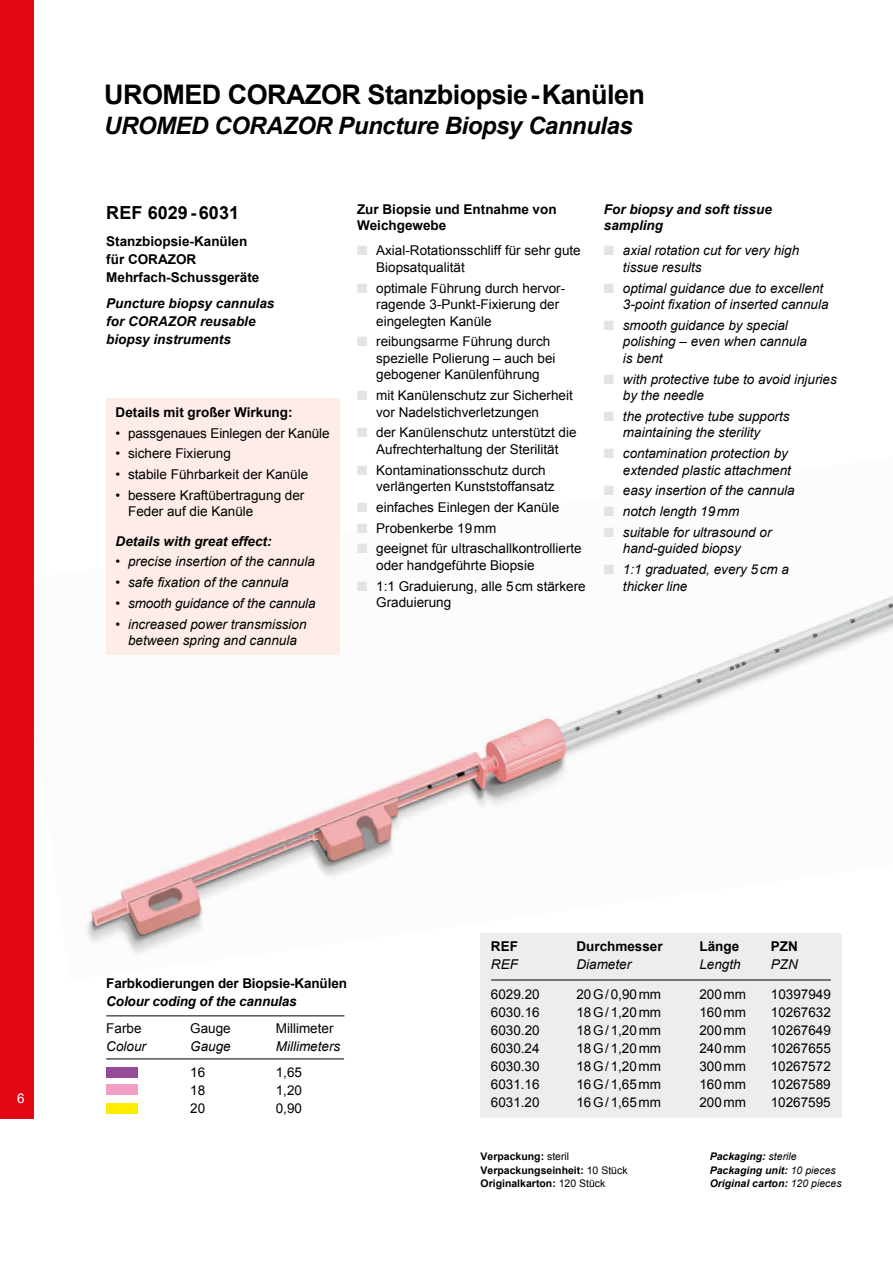
<style>
.page{position:relative;width:893px;height:1263px;background:#fff}
.page>*{position:absolute;margin:0;border:0;box-sizing:border-box;transform-origin:0 0}
.t1{font:700 27px "Arial";letter-spacing:-.02em;color:#000}
.t2{font:italic 700 24px "Arial";letter-spacing:-.02em;color:#000}
.t3{font:700 18px "Arial";letter-spacing:.005em;color:#000}
.t4{font:13.5px/16.5px "Arial";color:#000}
.t5{font:italic 13.5px/16.5px "Arial";color:#000}
.t6{font:700 13.5px/18px "Arial";color:#000}
.t7{font:italic 700 13.5px/18px "Arial";color:#000}
.t8{font:13.5px "Arial";color:#fff}
.t9{font:700 10.5px/13.5px "Arial";color:#000}
.t10{font:italic 700 10.5px/13.5px "Arial";color:#000}
.s1{color:#e3e3e3}
.s2{font-weight:400}
</style>
<div class="page">
<img style="left:86px;top:596px;width:807px;height:384px">
<div style="left:0;top:0;width:34px;height:1118px;background:#e30613"></div>
<div style="left:106px;top:398px;width:234px;height:257px;background:#fdece7"></div>
<div style="left:481px;top:934px;width:361px;height:184px;background:#ededed"></div>
<hr style="left:491px;top:979px;width:340px;height:1px;background:#000">
<hr style="left:106px;top:1058px;width:238px;height:1px;background:#000">
<hr style="left:106px;top:1015px;width:238px;height:1px;background:#000">
<div style="left:106px;top:1084px;width:31px;height:11px;background:#f39fc5"></div>
<div style="left:106px;top:1103px;width:31px;height:10px;background:#ffed00"></div>
<div style="left:106px;top:1067px;width:31px;height:10px;background:#954b97"></div>
<h1 class="t1" style="left:104px;top:77px;width:542px">UROMED CORAZOR Stanzbiopsie-Kanülen</h1>
<h2 class="t2" style="left:104px;top:110px;width:530px">UROMED CORAZOR Puncture Biopsy Cannulas</h2>
<h3 class="t3" style="left:106px;top:201px;width:134px">REF 6029-6031</h3>
<p class="t6" style="left:106px;top:233px;width:155px">Stanzbiopsie-Kanülen für CORAZOR<br>Mehrfach-Schussgeräte</p>
<p class="t7" style="left:106px;top:295px;width:170px">Puncture biopsy cannulas for CORAZOR reusable biopsy instruments</p>
<p class="t6" style="left:116px;top:403px;width:179px">Details mit großer Wirkung:</p>
<p class="t4" style="left:116px;top:425px;width:216px">• passgenaues Einlegen der Kanüle</p>
<p class="t4" style="left:116px;top:445px;width:117px">• sichere Fixierung</p>
<p class="t4" style="left:116px;top:466px;width:194px">• stabile Führbarkeit der Kanüle</p>
<p class="t4" style="left:128px;top:487px;width:178px;text-indent:-12px">• bessere Kraftübertragung der<br>Feder auf die Kanüle</p>
<p class="t7" style="left:116px;top:532px;width:158px">Details with great effect:</p>
<p class="t5" style="left:116px;top:553px;width:201px">• precise insertion of the cannula</p>
<p class="t5" style="left:116px;top:574px;width:175px">• safe fixation of the cannula</p>
<p class="t5" style="left:116px;top:595px;width:201px">• smooth guidance of the cannula</p>
<p class="t5" style="left:116px;top:616px;width:193px;text-align:center">• increased power transmission between spring and cannula</p>
<p class="t6" style="left:357px;top:201px;width:201px;line-height:16.5px">Zur Biopsie und Entnahme von<br>Weichgewebe</p>
<p class="t4" style="left:376px;top:243px;width:206px;text-indent:-19px"><span class="s1">■</span> Axial-Rotationsschliff für sehr gute<br>Biopsatqualität</p>
<p class="t4" style="left:376px;top:280px;width:191px;text-indent:-19px"><span class="s1">■</span> optimale Führung durch hervor&shy;ragende 3-Punkt-Fixierung der eingelegten Kanüle</p>
<p class="t4" style="left:376px;top:334px;width:181px;text-indent:-19px"><span class="s1">■</span> reibungsarme Führung durch spezielle Polierung – auch bei gebogener Kanülenführung</p>
<p class="t4" style="left:376px;top:387px;width:198px;text-indent:-19px"><span class="s1">■</span> mit Kanülenschutz zur Sicherheit vor Nadelstichverletzungen</p>
<p class="t4" style="left:357px;top:425px;width:221px;text-align:center"><span class="s1">■</span> der Kanülenschutz unterstützt die<br>Aufrechterhaltung der Sterilität</p>
<p class="t4" style="left:376px;top:462px;width:180px;text-indent:-19px"><span class="s1">■</span> Kontaminationsschutz durch verlängerten Kunststoffansatz</p>
<p class="t4" style="left:357px;top:499px;width:204px"><span class="s1">■</span> einfaches Einlegen der Kanüle</p>
<p class="t4" style="left:357px;top:520px;width:141px"><span class="s1">■</span> Probenkerbe 19mm</p>
<p class="t4" style="left:376px;top:541px;width:207px;text-indent:-19px"><span class="s1">■</span> geeignet für ultraschallkontrollierte oder handgeführte Biopsie</p>
<p class="t4" style="left:376px;top:578px;width:211px;text-indent:-19px"><span class="s1">■</span> 1:1 Graduierung, alle 5cm stärkere<br>Graduierung</p>
<p class="t7" style="left:604px;top:201px;width:170px;line-height:16.5px">For biopsy and soft tissue sampling</p>
<p class="t5" style="left:623px;top:243px;width:178px;text-indent:-19px"><span class="s1">■</span> axial rotation cut for very high tissue results</p>
<p class="t5" style="left:623px;top:280px;width:207px;text-indent:-19px"><span class="s1">■</span> optimal guidance due to excellent<br>3-point fixation of inserted cannula</p>
<p class="t5" style="left:623px;top:317px;width:186px;text-indent:-19px"><span class="s1">■</span> smooth guidance by special polishing – even when cannula is bent</p>
<p class="t5" style="left:623px;top:371px;width:215px;text-indent:-19px"><span class="s1">■</span> with protective tube to avoid injuries by the needle</p>
<p class="t5" style="left:623px;top:408px;width:168px;text-indent:-19px"><span class="s1">■</span> the protective tube supports maintaining the sterility</p>
<p class="t5" style="left:604px;top:445px;width:189px;text-align:right"><span class="s1">■</span> contamination protection by extended plastic attachment</p>
<p class="t5" style="left:604px;top:483px;width:192px"><span class="s1">■</span> easy insertion of the cannula</p>
<p class="t5" style="left:604px;top:503px;width:137px"><span class="s1">■</span> notch length 19mm</p>
<p class="t5" style="left:623px;top:524px;width:150px;text-indent:-19px"><span class="s1">■</span> suitable for ultrasound or hand-guided biopsy</p>
<p class="t5" style="left:623px;top:561px;width:168px;text-indent:-19px"><span class="s1">■</span> 1:1 graduated, every 5cm a thicker line</p>
<p class="t8" style="left:17px;top:1089px;width:9px">6</p>
<p class="t6" style="left:106px;top:975px;width:242px">Farbkodierungen der Biopsie-Kanülen</p>
<p class="t7" style="left:106px;top:993px;width:192px">Colour coding of the cannulas</p>
<p class="t4" style="left:106px;top:1020px;width:37px">Farbe</p>
<p class="t4" style="left:190px;top:1020px;width:42px">Gauge</p>
<p class="t4" style="left:276px;top:1020px;width:59px">Millimeter</p>
<p class="t5" style="left:106px;top:1038px;width:41px">Colour</p>
<p class="t5" style="left:190px;top:1038px;width:42px">Gauge</p>
<p class="t5" style="left:276px;top:1038px;width:66px">Millimeters</p>
<p class="t4" style="left:190px;top:1064px;width:17px">16</p>
<p class="t4" style="left:276px;top:1064px;width:28px">1,65</p>
<p class="t4" style="left:190px;top:1082px;width:17px">18</p>
<p class="t4" style="left:276px;top:1082px;width:28px">1,20</p>
<p class="t4" style="left:190px;top:1100px;width:17px">20</p>
<p class="t4" style="left:276px;top:1100px;width:28px">0,90</p>
<p class="t6" style="left:491px;top:937px;width:28px">REF</p>
<p class="t6" style="left:576px;top:937px;width:88px">Durchmesser</p>
<p class="t6" style="left:699px;top:937px;width:41px">Länge</p>
<p class="t6" style="left:771px;top:937px;width:29px">PZN</p>
<p class="t5" style="left:491px;top:956px;width:29px">REF</p>
<p class="t5" style="left:576px;top:956px;width:56px">Diameter</p>
<p class="t5" style="left:699px;top:956px;width:43px">Length</p>
<p class="t5" style="left:771px;top:956px;width:29px">PZN</p>
<p class="t4" style="left:491px;top:987px;width:50px">6029.20</p>
<p class="t4" style="left:576px;top:987px;width:86px">20G/0,90mm</p>
<p class="t4" style="left:699px;top:987px;width:48px">200mm</p>
<p class="t4" style="left:771px;top:987px;width:62px">10397949</p>
<p class="t4" style="left:491px;top:1005px;width:50px">6030.16</p>
<p class="t4" style="left:576px;top:1005px;width:86px">18G/1,20mm</p>
<p class="t4" style="left:699px;top:1005px;width:48px">160mm</p>
<p class="t4" style="left:771px;top:1005px;width:62px">10267632</p>
<p class="t4" style="left:491px;top:1023px;width:50px">6030.20</p>
<p class="t4" style="left:576px;top:1023px;width:86px">18G/1,20mm</p>
<p class="t4" style="left:699px;top:1023px;width:48px">200mm</p>
<p class="t4" style="left:771px;top:1023px;width:62px">10267649</p>
<p class="t4" style="left:491px;top:1040px;width:50px">6030.24</p>
<p class="t4" style="left:576px;top:1040px;width:86px">18G/1,20mm</p>
<p class="t4" style="left:699px;top:1040px;width:48px">240mm</p>
<p class="t4" style="left:771px;top:1040px;width:62px">10267655</p>
<p class="t4" style="left:491px;top:1058px;width:50px">6030.30</p>
<p class="t4" style="left:576px;top:1058px;width:86px">18G/1,20mm</p>
<p class="t4" style="left:699px;top:1058px;width:48px">300mm</p>
<p class="t4" style="left:771px;top:1058px;width:62px">10267572</p>
<p class="t4" style="left:491px;top:1076px;width:50px">6031.16</p>
<p class="t4" style="left:576px;top:1076px;width:86px">16G/1,65mm</p>
<p class="t4" style="left:699px;top:1076px;width:48px">160mm</p>
<p class="t4" style="left:771px;top:1076px;width:62px">10267589</p>
<p class="t4" style="left:491px;top:1094px;width:50px">6031.20</p>
<p class="t4" style="left:576px;top:1094px;width:86px">16G/1,65mm</p>
<p class="t4" style="left:699px;top:1094px;width:48px">200mm</p>
<p class="t4" style="left:771px;top:1094px;width:62px">10267595</p>
<p class="t9" style="left:481px;top:1150px;width:149px">Verpackung: <span class="s2">steril<br></span>Verpackungseinheit: <span class="s2">10 Stück<br></span>Originalkarton: <span class="s2">120 Stück</span></p>
<p class="t10" style="left:710px;top:1150px;width:133px">Packaging: <span class="s2">sterile<br></span>Packaging unit: <span class="s2">10 pieces<br></span>Original carton: <span class="s2">120 pieces</span></p>
</div>
